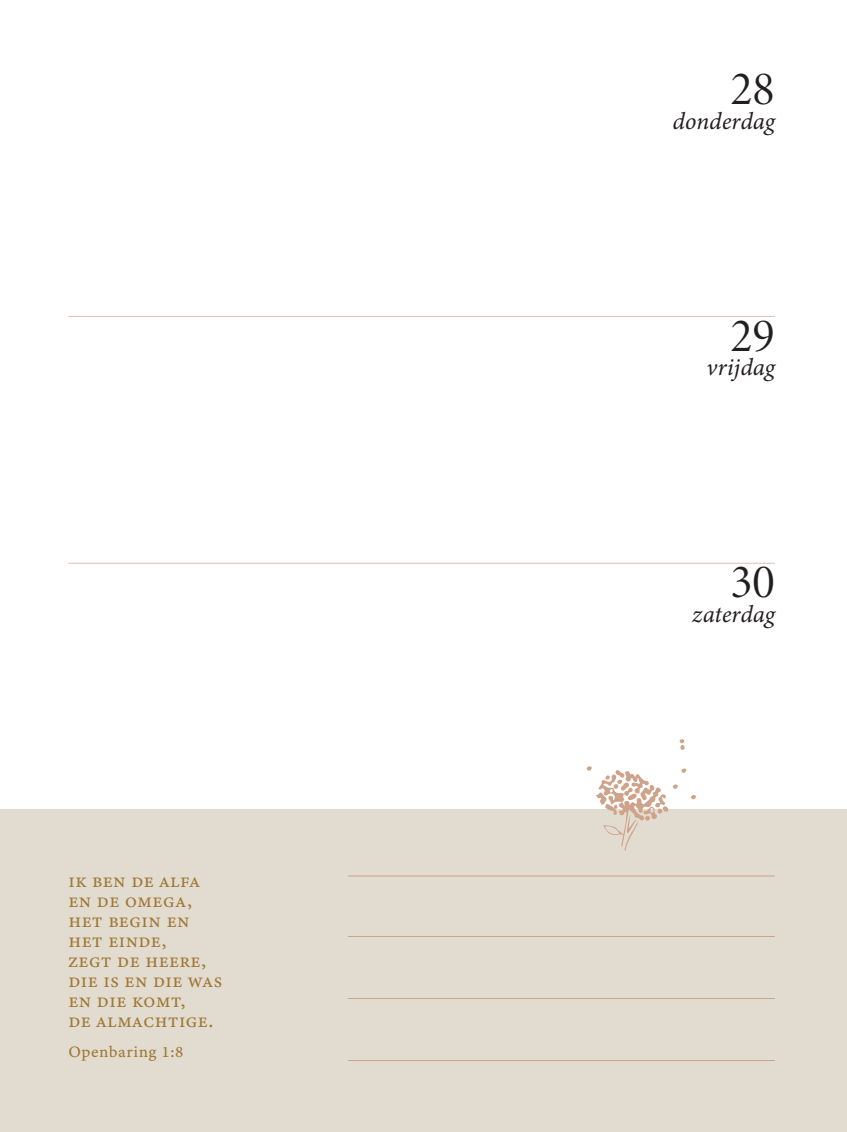
<style>
.page{position:relative;width:847px;height:1132px;background:#fff}
.page>*{position:absolute;margin:0;border:0;box-sizing:border-box;transform-origin:0 0}
.t1{font:48px "Minion Variable Concept";color:#231f20}
.t2{font:italic 24px "Minion Variable Concept";color:#231f20}
.t3{font:20px/20px "Minion Variable Concept";letter-spacing:.03em;color:#a07833}
.t4{font:16px "Minion Variable Concept";letter-spacing:.025em;color:#a07833}
</style>
<div class="page">
<div style="left:0;top:809px;width:847px;height:322px;background:#e1dbd0"></div>
<hr style="left:68px;top:316px;width:707px;height:1px;background:#dfbfa9">
<hr style="left:68px;top:562px;width:707px;height:1px;background:#dfbfa9">
<hr style="left:348px;top:875px;width:427px;height:1px;background:#cfa28a">
<hr style="left:348px;top:935px;width:427px;height:1px;background:#cfa28a">
<hr style="left:348px;top:997px;width:427px;height:1px;background:#cfa28a">
<hr style="left:348px;top:1059px;width:427px;height:1px;background:#cfa28a">
<svg style="left:586px;top:766px;width:110px;height:84px"></svg>
<svg style="left:679px;top:739px;width:6px;height:10px"></svg>
<p class="t3" style="left:68px;top:870px;width:155px">Ik ben de Alfa en de Omega, het Begin en het Einde,<br>zegt de Heere,<br>Die is en Die was en Die komt,<br>de Almachtige.</p>
<p class="t4" style="left:68px;top:1040px;width:116px">Openbaring 1:8</p>
<h1 class="t1" style="left:730px;top:55px;width:46px">28</h1>
<p class="t2" style="left:673px;top:104px;width:104px">donderdag</p>
<h1 class="t1" style="left:730px;top:302px;width:46px">29</h1>
<p class="t2" style="left:707px;top:351px;width:70px">vrijdag</p>
<h1 class="t1" style="left:730px;top:548px;width:46px">30</h1>
<p class="t2" style="left:692px;top:597px;width:84px">zaterdag</p>
</div>
